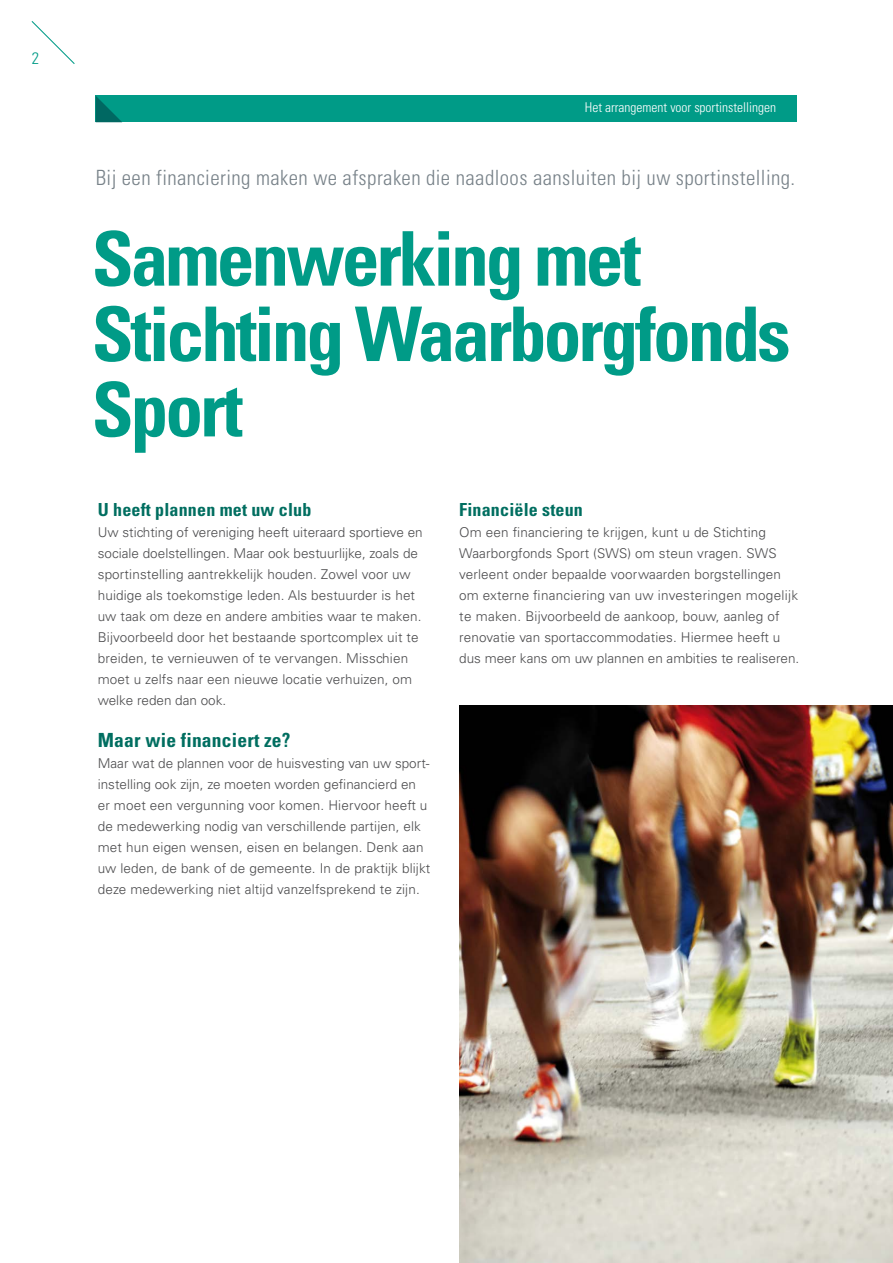
<style>
.page{position:relative;width:893px;height:1263px;background:#fff}
.page>*{position:absolute;margin:0;border:0;box-sizing:border-box;transform-origin:0 0}
.t1{font:700 condensed 75.45px/75.4px "Univers LT Std";letter-spacing:-.04em;color:#009b87}
.t2{font:300 condensed 21px "Univers LT Std";letter-spacing:.02em;color:#788289}
.t3{font:700 condensed 19.5px "Univers LT Std";letter-spacing:.01em;color:#006e60}
.t4{font:700 condensed 18px "Univers LT Std";letter-spacing:.01em;color:#006e60}
.t5{font:300 condensed 16.5px "Univers LT Std";color:#009b87}
.t6{font:300 13.5px/21px "Univers LT Std";letter-spacing:.01em;color:#4b4b4d}
.t7{font:300 condensed 13.5px "Univers LT Std";color:#fff}
</style>
<div class="page">
<img style="left:459px;top:705px;width:434px;height:558px">
<div style="left:96px;top:96px;width:701px;height:26px;background:#009b87"></div>
<svg style="left:96px;top:96px;width:26px;height:26px"></svg>
<svg style="left:31px;top:21px;width:44px;height:43px"></svg>
<p class="t5" style="left:32px;top:48px;width:9px">2</p>
<p class="t7" style="left:585px;top:100px;width:193px">Het arrangement voor sportinstellingen</p>
<h2 class="t2" style="left:96px;top:165px;width:701px">Bij een financiering maken we afspraken die naadloos aansluiten bij uw sportinstelling.</h2>
<h1 class="t1" style="left:92px;top:221px;width:700px">Samenwerking met<br>Stichting Waarborgfonds<br>Sport</h1>
<h3 class="t4" style="left:98px;top:499px;width:215px">U heeft plannen met uw club</h3>
<p class="t6" style="left:98px;top:522px;width:326px">Uw stichting of vereniging heeft uiteraard sportieve en sociale doelstellingen. Maar ook bestuurlijke, zoals de sportinstelling aantrekkelijk houden. Zowel voor uw huidige als toekomstige leden. Als bestuurder is het uw taak om deze en andere ambities waar te maken.<br>Bijvoorbeeld door het bestaande sportcomplex uit te breiden, te vernieuwen of te vervangen. Misschien moet u zelfs naar een nieuwe locatie verhuizen, om welke reden dan ook.</p>
<h3 class="t3" style="left:98px;top:728px;width:194px">Maar wie financiert ze?</h3>
<p class="t6" style="left:98px;top:753px;width:334px">Maar wat de plannen voor de huisvesting van uw sport&shy;instelling ook zijn, ze moeten worden gefinancierd en er moet een vergunning voor komen. Hiervoor heeft u de medewerking nodig van verschillende partijen, elk met hun eigen wensen, eisen en belangen. Denk aan uw leden, de bank of de gemeente. In de praktijk blijkt deze medewerking niet altijd vanzelfsprekend te zijn.</p>
<h3 class="t4" style="left:459px;top:499px;width:125px">Financiële steun</h3>
<p class="t6" style="left:459px;top:522px;width:342px">Om een financiering te krijgen, kunt u de Stichting Waarborgfonds Sport (SWS) om steun vragen. SWS verleent onder bepaalde voorwaarden borgstellingen om externe financiering van uw investeringen mogelijk te maken. Bijvoorbeeld de aankoop, bouw, aanleg of renovatie van sportaccommodaties. Hiermee heeft u dus meer kans om uw plannen en ambities te realiseren.</p>
</div>
